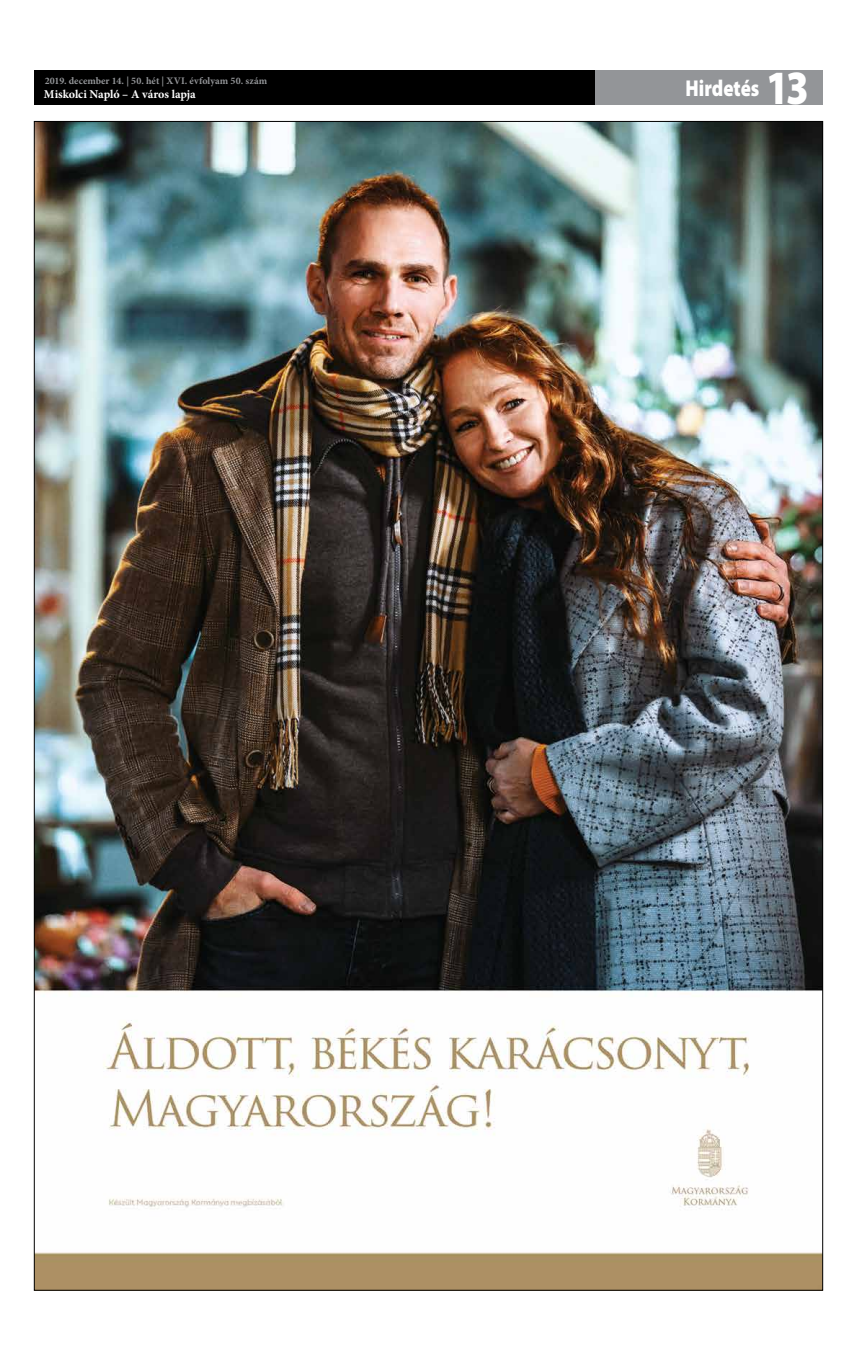
<style>
.page{position:relative;width:857px;height:1361px;background:#fff}
.page>*{position:absolute;margin:0;border:0;box-sizing:border-box;transform-origin:0 0}
.t1{font:900 23px "Myriad Pro";color:#fff;scale:.82 1}
.t2{font:700 12px "Minion Pro";letter-spacing:-.005em;color:#fff}
.t3{font:700 10px "Minion Pro";letter-spacing:.005em;color:#939598}
.s1{font-size:48px}
</style>
<div class="page">
<div style="left:34px;top:70px;width:562px;height:34px;background:#000"></div>
<div style="left:595px;top:70px;width:227px;height:34px;background:#939598"></div>
<img style="left:36px;top:123px;width:784px;height:1165px">
<p class="t3" style="left:45px;top:73px;width:224px">2019. december 14. | 50. hét | XVI. évfolyam 50. szám</p>
<p class="t2" style="left:44px;top:86px;width:153px">Miskolci Napló – A város lapja</p>
<h1 class="t1" style="left:685px;top:75px;width:152px">Hirdetés <span class="s1">13</span></h1>
</div>
